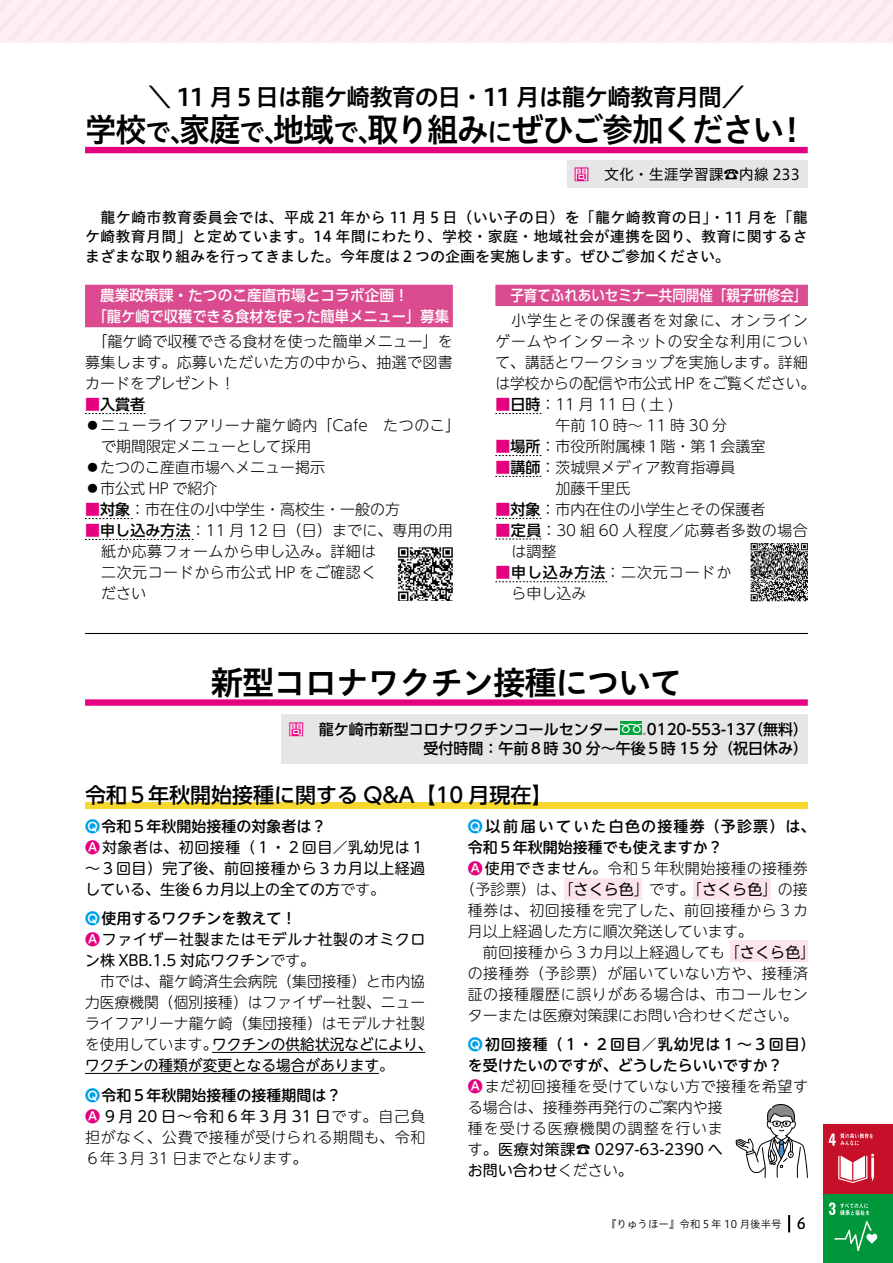
<style>
.page{position:relative;width:893px;height:1263px;background:#fff}
.page>*{position:absolute;margin:0;border:0;box-sizing:border-box;transform-origin:0 0}
.t1{font:33px "Hiragino UD Sans Std W6";letter-spacing:-.05em;color:#000;scale:.96 1}
.t2{font:33px "Hiragino UD Sans Std W6";letter-spacing:-.05em;color:#000}
.t3{font:24px "Hiragino UD Sans Std W6";letter-spacing:-.05em;color:#000}
.t4{font:500 21px "UD Shin Go Pro";color:#000}
.t5{font:300 15px/21px "UD Shin M Go Pro";letter-spacing:.01em;color:#000}
.t6{font:300 15px/21px "UD Shin M Go Pro";letter-spacing:.03em;color:#000}
.t7{font:300 15px/21px "UD Shin M Go Pro";letter-spacing:.035em;color:#000}
.t8{font:15px/19.5px "Hiragino UD Sans Std W5";color:#000;text-align:justify}
.t9{font:15px/21px "UD Shin M Go Pro";letter-spacing:.03em;color:#000}
.t10{font:300 15px/21px "UD Shin M Go Pro";letter-spacing:.065em;color:#000;text-align:center}
.t11{font:500 15px/19.5px "UD Shin Go Pro";color:#000;text-align:right}
.t12{font:500 15px/21px "UD Shin Go Pro";color:#fff}
.t13{font:500 15px "UD Shin Go Pro";color:#fff;scale:.9 1}
.t14{font:500 15px "UD Shin M Go Pro";letter-spacing:.125em;color:#000}
.t15{font:300 15px/21px "UD Shin M Go Pro";letter-spacing:.055em;color:#000}
.t16{font:15px "Hiragino UD Sans Std W4";color:#000}
.t17{font:500 15px "UD Shin M Go Pro";color:#000}
.t18{font:10.5px "Hiragino UD Sans Std W3";color:#000}
.s1{font-size:27px}
.s2{font-family:"UD Shin Go Pro";font-weight:500;color:#fff}
.s3{font-family:"UD Shin Go Pro";font-weight:500;color:#e4007f}
.s4{color:#e4007f}
.s5{font-family:"UD Shin Go Pro";font-weight:500}
.s6{color:#fff}
.s7{font-family:"UD Shin M Go Pro De";font-weight:700;color:#00a0e9}
.s8{font-weight:500}
.s9{font-family:"UD Shin M Go Pro De";font-weight:700;color:#e4007f}
.s10{font-weight:300}
.s11{font-weight:400}
.s12{font-family:"Hiragino UD Sans Std W5";font-size:18px}
.s13{font-family:"Hiragino UD Sans Std W5";font-size:15px}
</style>
<div class="page">
<div style="left:0;top:0;width:893px;height:43px;background:#fdeff5"></div>
<div style="left:565px;top:878px;width:77px;height:21px;background:#fbe5eb"></div>
<div style="left:694px;top:878px;width:77px;height:21px;background:#fbe5eb"></div>
<div style="left:730px;top:941px;width:78px;height:21px;background:#fbe5eb"></div>
<div style="left:85px;top:285px;width:368px;height:42px;background:#da4c8f"></div>
<div style="left:495px;top:285px;width:313px;height:21px;background:#da4c8f"></div>
<div style="left:85px;top:147px;width:723px;height:6px;background:#e4007f"></div>
<div style="left:568px;top:161px;width:240px;height:27px;background:#e6e6e6"></div>
<hr style="left:85px;top:633px;width:723px;height:1px;background:#000">
<svg style="left:85px;top:413px;width:60px;height:1px"></svg>
<svg style="left:495px;top:413px;width:46px;height:1px"></svg>
<svg style="left:495px;top:455px;width:46px;height:1px"></svg>
<svg style="left:495px;top:476px;width:46px;height:1px"></svg>
<svg style="left:495px;top:518px;width:46px;height:1px"></svg>
<svg style="left:495px;top:539px;width:46px;height:1px"></svg>
<svg style="left:495px;top:581px;width:112px;height:1px"></svg>
<svg style="left:85px;top:518px;width:48px;height:1px"></svg>
<svg style="left:85px;top:539px;width:108px;height:1px"></svg>
<img style="left:397px;top:547px;width:56px;height:54px">
<img style="left:750px;top:543px;width:58px;height:58px">
<div style="left:85px;top:802px;width:723px;height:6px;background:#f6d72e"></div>
<hr style="left:212px;top:1052px;width:213px;height:1px;background:#000">
<hr style="left:85px;top:1073px;width:294px;height:1px;background:#000">
<div style="left:85px;top:699px;width:723px;height:7px;background:#e4007f"></div>
<div style="left:281px;top:714px;width:527px;height:49px;background:#e6e6e6"></div>
<svg style="left:620px;top:722px;width:22px;height:2px"></svg>
<svg style="left:620px;top:724px;width:26px;height:11px"></svg>
<svg style="left:735px;top:1104px;width:73px;height:74px"></svg>
<div style="left:824px;top:1194px;width:69px;height:69px;background:#00973b"></div>
<svg style="left:834px;top:1221px;width:43px;height:30px"></svg>
<svg style="left:829px;top:1202px;width:41px;height:13px"></svg>
<div style="left:824px;top:1125px;width:69px;height:69px;background:#c60f28"></div>
<svg style="left:838px;top:1154px;width:36px;height:29px"></svg>
<svg style="left:829px;top:1133px;width:44px;height:13px"></svg>
<h2 class="t3" style="left:148px;top:79px;width:599px">＼ 11 月５日は龍ケ崎教育の日・11 月は龍ケ崎教育月間／</h2>
<h1 class="t1" style="left:85px;top:105px;width:754px">学校<span class="s1">で、</span>家庭<span class="s1">で、</span>地域<span class="s1">で、</span>取り組み<span class="s1">に</span>ぜひご参加ください！</h1>
<p class="t16" style="left:574px;top:163px;width:227px"><span class="s2">■</span><span class="s3">問</span>　文化・生涯学習課☎内線 233</p>
<p class="t8" style="left:85px;top:206px;width:724px">　龍ケ崎市教育委員会では、平成 21 年から 11 月５日（いい子の日）を「龍ケ崎教育の日」・11 月を「龍ケ崎教育月間」と定めています。14 年間にわたり、学校・家庭・地域社会が連携を図り、教育に関するさまざまな取り組みを行ってきました。今年度は２つの企画を実施します。ぜひご参加ください。</p>
<p class="t12" style="left:93px;top:284px;width:358px;text-indent:7px">農業政策課・たつのこ産直市場とコラボ企画！<br>「龍ケ崎で収穫できる食材を使った簡単メニュー」募集</p>
<p class="t5" style="left:85px;top:330px;width:369px;text-align:justify">　「龍ケ崎で収穫できる食材を使った簡単メニュー」を募集します。応募いただいた方の中から、抽選で図書カードをプレゼント！</p>
<p class="t11" style="left:85px;top:394px;width:61px"><span class="s4">■</span>入賞者</p>
<p class="t7" style="left:85px;top:414px;width:377px">◦ニューライフアリーナ龍ケ崎内「Cafe　たつのこ」</p>
<p class="t5" style="left:101px;top:435px;width:211px">で期間限定メニューとして採用</p>
<p class="t5" style="left:85px;top:456px;width:241px">◦たつのこ産直市場へメニュー掲示</p>
<p class="t5" style="left:85px;top:477px;width:134px">◦市公式 HP で紹介</p>
<p class="t5" style="left:85px;top:498px;width:317px"><span class="s3">■</span><span class="s5">対象</span>：市在住の小中学生・高校生・一般の方</p>
<p class="t5" style="left:101px;top:519px;width:353px;text-indent:-16px"><span class="s3">■</span><span class="s5">申し込み方法</span>：11 月 12 日（日）までに、専用の用紙か応募フォームから申し込み。詳細は<br>二次元コードから市公式 HP をご確認く<br>ださい</p>
<p class="t13" style="left:510px;top:283px;width:331px">子育てふれあいセミナー共同開催「親子研修会」</p>
<p class="t10" style="left:495px;top:309px;width:321px">小学生とその保護者を対象に、オンライン<br>ゲームやインターネットの安全な利用について、講話とワークショップを実施します。詳細は学校からの配信や市公式 HP をご覧ください。</p>
<p class="t5" style="left:495px;top:393px;width:233px"><span class="s3">■</span><span class="s5">日時</span>：11 月 11 日 ( 土 )<br>　　　　午前 10 時～ 11 時 30 分</p>
<p class="t5" style="left:495px;top:435px;width:271px"><span class="s3">■</span><span class="s5">場所</span>：市役所附属棟１階・第１会議室</p>
<p class="t5" style="left:495px;top:456px;width:241px"><span class="s3">■</span><span class="s5">講師</span>：茨城県メディア教育指導員　　　　加藤千里氏</p>
<p class="t5" style="left:495px;top:498px;width:271px"><span class="s3">■</span><span class="s5">対象</span>：市内在住の小学生とその保護者</p>
<p class="t6" style="left:512px;top:519px;width:298px;text-indent:-16px"><span class="s3">■</span><span class="s5">定員</span>：30 組 60 人程度／応募者多数の場合は調整</p>
<p class="t15" style="left:512px;top:561px;width:221px;text-indent:-16px"><span class="s3">■</span><span class="s5">申し込み方法</span>：二次元コードから申し込み</p>
<h1 class="t2" style="left:211px;top:657px;width:473px">新型コロナワクチン接種について</h1>
<p class="t11" style="left:289px;top:719px;width:331px"><span class="s6">■</span><span class="s4">問</span>　龍ケ崎市新型コロナワクチンコールセンター</p>
<p class="t11" style="left:423px;top:719px;width:386px">0120-553-137（無料）<br>受付時間：午前８時 30 分～午後５時 15 分（祝日休み）</p>
<h3 class="t4" style="left:85px;top:778px;width:469px">令和５年秋開始接種に関する Q&amp;A【10 月現在】</h3>
<p class="t9" style="left:85px;top:815px;width:342px"><span class="s7">Q</span><span class="s8">令和５年秋開始接種の対象者は？<br></span><span class="s9">A</span>対象者は、初回接種（１・２回目／乳幼児は１～３回目）完了後、前回接種から３カ月以上経過している、生後６カ月以上の全ての方<span class="s10">です。</span></p>
<p class="t9" style="left:85px;top:907px;width:342px"><span class="s7">Q</span><span class="s8">使用するワクチンを教えて！<br></span><span class="s9">A</span>ファイザー社製またはモデルナ社製のオミクロン株 XBB.1.5 対応ワクチン<span class="s10">です。</span></p>
<p class="t5" style="left:85px;top:970px;width:349px;text-indent:15px">市では、龍ケ崎済生会病院（集団接種）と市内協力医療機関（個別接種）はファイザー社製、ニューライフアリーナ龍ケ崎（集団接種）はモデルナ社製を使用しています。<span class="s11">ワクチンの供給状況などにより、ワクチンの種類が変更となる場合があります</span>。</p>
<p class="t7" style="left:85px;top:1084px;width:342px"><span class="s7">Q</span><span class="s8">令和５年秋開始接種の接種期間は？<br></span><span class="s9">A</span><span class="s11">９月 20 日～令和６年３月 31 日</span>です。自己負担がなく、公費で接種が受けられる期間も、令和<br>６年３月 31 日までとなります。</p>
<p class="t14" style="left:468px;top:814px;width:349px"><span class="s7">Q</span>以前届いていた白色の接種券（予診票）は、</p>
<p class="t17" style="left:468px;top:835px;width:256px">令和５年秋開始接種でも使えますか？</p>
<p class="t6" style="left:468px;top:857px;width:342px"><span class="s9">A</span><span class="s11">使用できません</span>。令和５年秋開始接種の接種券</p>
<p class="t5" style="left:460px;top:878px;width:349px">（予診票）は、「<span class="s11">さくら色</span>」です。「<span class="s11">さくら色</span>」の接</p>
<p class="t7" style="left:468px;top:899px;width:342px">種券は、初回接種を完了した、前回接種から３カ</p>
<p class="t5" style="left:468px;top:920px;width:286px">月以上経過した方に順次発送しています。</p>
<p class="t5" style="left:468px;top:941px;width:349px">　前回接種から３カ月以上経過しても「<span class="s11">さくら色</span>」</p>
<p class="t7" style="left:468px;top:962px;width:342px">の接種券（予診票）が届いていない方や、接種済</p>
<p class="t7" style="left:468px;top:983px;width:342px">証の接種履歴に誤りがある場合は、市コールセン</p>
<p class="t5" style="left:468px;top:1004px;width:331px">ターまたは医療対策課にお問い合わせください。</p>
<p class="t6" style="left:468px;top:1033px;width:349px"><span class="s7">Q</span><span class="s8">初回接種（１・２回目／乳幼児は１～３回目）を受けたいのですが、どうしたらいいですか？<br></span><span class="s9">A</span>まだ初回接種を受けていない方で接種を希望する場合は、接種券再発行のご案内や接<br>種を受ける医療機関の調整を行いま<br>す。<span class="s11">医療対策課☎ 0297-63-2390 へ<br>お問い合わせ</span>ください。</p>
<p class="t18" style="left:606px;top:1216px;width:201px">『りゅうほー』令和５年 10 月後半号<span class="s12">︱</span><span class="s13">6</span></p>
</div>
